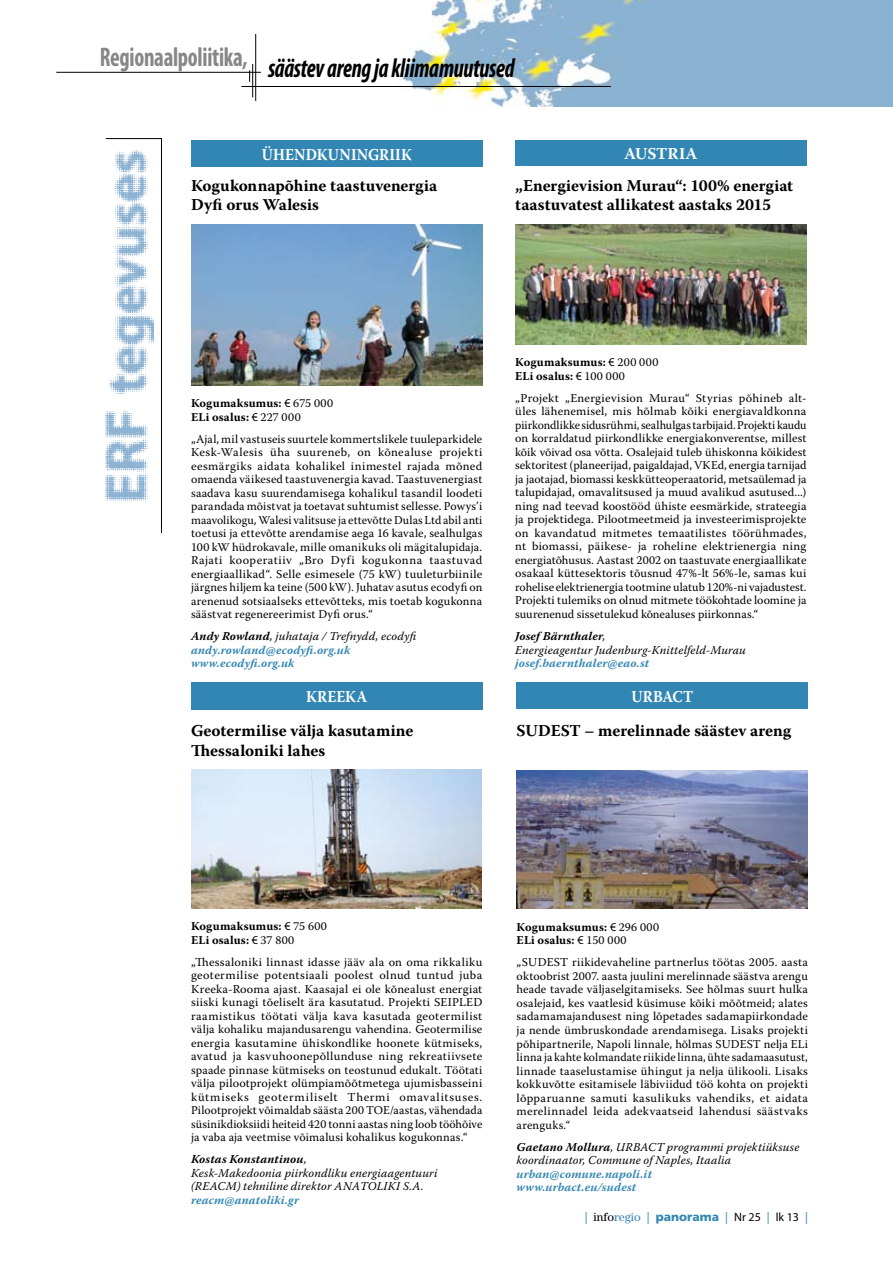
<style>
.page{position:relative;width:893px;height:1263px;background:#fff}
.page>*{position:absolute;margin:0;border:0;box-sizing:border-box;transform-origin:0 0}
.t1{font:italic 700 condensed 27px "Myriad Pro";letter-spacing:-.01em;color:#000;scale:.85 1}
.t2{font:700 16.5px/19.5px "Warnock Pro";letter-spacing:.005em;color:#000}
.t3{font:700 16.5px "Warnock Pro";letter-spacing:.01em;color:#fff;scale:.9 1}
.t4{font:700 16.5px "Warnock Pro";letter-spacing:.01em;color:#fff}
.t5{font:12px/13.5px "Warnock Pro";letter-spacing:.015em;color:#000;text-align:justify}
.t6{font:italic 12px/13.5px "Warnock Pro";letter-spacing:.01em;color:#000}
.t7{font:italic 700 12px/13.5px "Warnock Pro";letter-spacing:.015em;color:#3286b3}
.t8{font:700 12px/13.5px "Warnock Pro";letter-spacing:.015em;color:#000}
.t9{font:900 12px "Frutiger LT Std";color:#3286b3}
.s1{font-family:"Myriad Pro";font-weight:400}
.s2{font-weight:400}
.s3{color:#000}
.s4{font-weight:400;color:#000}
.s5{font-weight:700}
.s6{font-family:"Century Std";font-weight:400;color:#000}
.s7{font-family:"Century Std";font-weight:400}
.s8{font-family:"Myriad Pro";font-weight:400;color:#000}
</style>
<div class="page">
<img style="left:56px;top:0;width:837px;height:106px">
<hr style="left:241px;top:86px;width:370px;height:1px;background:#000">
<hr style="left:56px;top:72px;width:205px;height:1px;background:#000">
<hr style="left:255px;top:34px;width:1px;height:67px;background:#000">
<hr style="left:252px;top:64px;width:1px;height:33px;background:#000">
<div style="left:191px;top:140px;width:291px;height:27px;background:#3286b3"></div>
<div style="left:191px;top:682px;width:291px;height:28px;background:#3286b3"></div>
<div style="left:515px;top:140px;width:291px;height:26px;background:#3286b3"></div>
<div style="left:517px;top:682px;width:291px;height:27px;background:#3286b3"></div>
<svg style="left:105px;top:138px;width:57px;height:395px"></svg>
<img style="left:105px;top:142px;width:49px;height:363px">
<img style="left:515px;top:224px;width:292px;height:120px">
<img style="left:517px;top:770px;width:291px;height:139px">
<img style="left:192px;top:770px;width:290px;height:138px">
<img style="left:191px;top:224px;width:291px;height:161px">
<h1 class="t1" style="left:100px;top:51px;width:489px"><sup>Regionaalpoliitika,</sup> säästev areng ja kliimamuutused</h1>
<h2 class="t3" style="left:262px;top:144px;width:168px">ÜHENDKUNINGRIIK</h2>
<h2 class="t4" style="left:624px;top:144px;width:75px">AUSTRIA</h2>
<h2 class="t2" style="left:191px;top:175px;width:247px">Kogukonnapõhine taastuvenergia<br>Dyfi orus Walesis</h2>
<h2 class="t2" style="left:515px;top:175px;width:279px">„Energievision Murau“: 100% energiat taastuvatest allikatest aastaks 2015</h2>
<p class="t8" style="left:191px;top:396px;width:144px">Kogumaksumus: <span class="s1">€</span> <span class="s2">675 000<br></span>ELi osalus: <span class="s1">€</span> <span class="s2">227 000</span></p>
<p class="t5" style="left:191px;top:432px;width:293px">„Ajal, mil vastuseis suurtele kommertslikele tuuleparkidele Kesk-Walesis üha suureneb, on kõnealuse projekti eesmärgiks aidata kohalikel inimestel rajada mõned omaenda väikesed taastuvenergia kavad. Taastuvenergiast saadava kasu suurendamisega kohalikul tasandil loodeti parandada mõistvat ja toetavat suhtumist sellesse. Powys’i maavolikogu, Walesi valitsuse ja ettevõtte Dulas Ltd abil anti toetusi ja ettevõtte arendamise aega 16 kavale, sealhulgas 100 kW hüdrokavale, mille omanikuks oli mägitalupidaja.<br>Rajati kooperatiiv „Bro Dyfi kogukonna taastuvad energiaallikad“. Selle esimesele (75 kW) tuuleturbiinile järgnes hiljem ka teine (500 kW). Juhatav asutus ecodyfi on arenenud sotsiaalseks ettevõtteks, mis toetab kogukonna säästvat regenereerimist Dyfi orus.“</p>
<p class="t7" style="left:191px;top:629px;width:229px"><span class="s3">Andy Rowland</span><span class="s4">, juhataja / Trefnydd, ecodyfi </span>andy.rowland@ecodyfi.org.uk www.ecodyfi.org.uk</p>
<h2 class="t3" style="left:306px;top:687px;width:70px">KREEKA</h2>
<h2 class="t2" style="left:191px;top:721px;width:224px">Geotermilise välja kasutamine<br>Thessaloniki lahes</h2>
<p class="t8" style="left:515px;top:356px;width:145px">Kogumaksumus: <span class="s1">€</span> <span class="s2">200 000<br></span>ELi osalus: <span class="s1">€</span> <span class="s2">100 000</span></p>
<p class="t5" style="left:515px;top:391px;width:293px">„Projekt „Energievision Murau“ Styrias põhineb alt&shy;üles lähenemisel, mis hõlmab kõiki energiavaldkonna piirkondlikke sidusrühmi, sealhulgas tarbijaid. Projekti kaudu on korraldatud piirkondlikke energiakonverentse, millest kõik võivad osa võtta. Osalejaid tuleb ühiskonna kõikidest sektoritest (planeerijad, paigaldajad, VKEd, energia tarnijad ja jaotajad, biomassi keskkütteoperaatorid, metsaülemad ja talupidajad, omavalitsused ja muud avalikud asutused...) ning nad teevad koostööd ühiste eesmärkide, strateegia ja projektidega. Pilootmeetmeid ja investeerimisprojekte on kavandatud mitmetes temaatilistes töörühmades, nt biomassi, päikese- ja roheline elektrienergia ning energiatõhusus. Aastast 2002 on taastuvate energiaallikate osakaal küttesektoris tõusnud 47%-lt 56%-le, samas kui rohelise elektrienergia tootmine ulatub 120%-ni vajadustest.<br>Projekti tulemiks on olnud mitmete töökohtade loomine ja suurenenud sissetulekud kõnealuses piirkonnas.“</p>
<p class="t6" style="left:515px;top:629px;width:232px"><span class="s5">Josef Bärnthaler</span>,<br>Energieagentur Judenburg-Knittelfeld-Murau</p>
<p class="t7" style="left:515px;top:656px;width:135px">josef.baernthaler@eao.st</p>
<h2 class="t3" style="left:631px;top:687px;width:70px">URBACT</h2>
<h2 class="t2" style="left:517px;top:721px;width:276px">SUDEST – merelinnade säästev areng</h2>
<p class="t8" style="left:191px;top:919px;width:137px">Kogumaksumus: <span class="s1">€</span> <span class="s2">75 600<br></span>ELi osalus: <span class="s1">€</span> <span class="s2">37 800</span></p>
<p class="t5" style="left:191px;top:955px;width:293px">„Thessaloniki linnast idasse jääv ala on oma rikkaliku geotermilise potentsiaali poolest olnud tuntud juba Kreeka-Rooma ajast. Kaasajal ei ole kõnealust energiat siiski kunagi tõeliselt ära kasutatud. Projekti SEIPLED raamistikus töötati välja kava kasutada geotermilist välja kohaliku majandusarengu vahendina. Geotermilise energia kasutamine ühiskondlike hoonete kütmiseks, avatud ja kasvuhoonepõllunduse ning rekreatiivsete spaade pinnase kütmiseks on teostunud edukalt. Töötati välja pilootprojekt olümpiamõõtmetega ujumisbasseini kütmiseks geotermiliselt Thermi omavalitsuses.<br>Pilootprojekt võimaldab säästa 200 TOE/aastas, vähendada süsinikdioksiidi heiteid 420 tonni aastas ning loob tööhõive ja vaba aja veetmise võimalusi kohalikus kogukonnas.“</p>
<p class="t6" style="left:191px;top:1152px;width:248px"><span class="s5">Kostas Konstantinou</span>,<br>Kesk-Makedoonia piirkondliku energiaagentuuri (REACM) tehniline direktor ANATOLIKI S.A.</p>
<p class="t7" style="left:191px;top:1193px;width:109px">reacm@anatoliki.gr</p>
<p class="t8" style="left:517px;top:920px;width:144px">Kogumaksumus: <span class="s1">€</span> <span class="s2">296 000<br></span>ELi osalus: <span class="s1">€</span> <span class="s2">150 000</span></p>
<p class="t5" style="left:517px;top:955px;width:293px">„SUDEST riikidevaheline partnerlus töötas 2005. aasta oktoobrist 2007. aasta juulini merelinnade säästva arengu heade tavade väljaselgitamiseks. See hõlmas suurt hulka osalejaid, kes vaatlesid küsimuse kõiki mõõtmeid; alates sadamamajandusest ning lõpetades sadamapiirkondade ja nende ümbruskondade arendamisega. Lisaks projekti põhipartnerile, Napoli linnale, hõlmas SUDEST nelja ELi linna ja kahte kolmandate riikide linna, ühte sadamaasutust, linnade taaselustamise ühingut ja nelja ülikooli. Lisaks kokkuvõtte esitamisele läbiviidud töö kohta on projekti lõpparuanne samuti kasulikuks vahendiks, et aidata merelinnadel leida adekvaatseid lahendusi säästvaks arenguks.“</p>
<p class="t6" style="left:517px;top:1139px;width:284px"><span class="s5">Gaetano Mollura</span>, URBACT programmi projektiüksuse koordinaator, Commune of Naples, Itaalia</p>
<p class="t7" style="left:517px;top:1166px;width:137px">urban@comune.napoli.it www.urbact.eu/sudest</p>
<p class="t9" style="left:585px;top:1209px;width:225px"><span class="s1">|</span> <span class="s6">info</span><span class="s7">regio</span> <span class="s1">|</span> panorama <span class="s1">|</span> <span class="s8">Nr 25</span> <span class="s1">|</span> <span class="s8">lk 13</span> <span class="s1">|</span></p>
</div>
